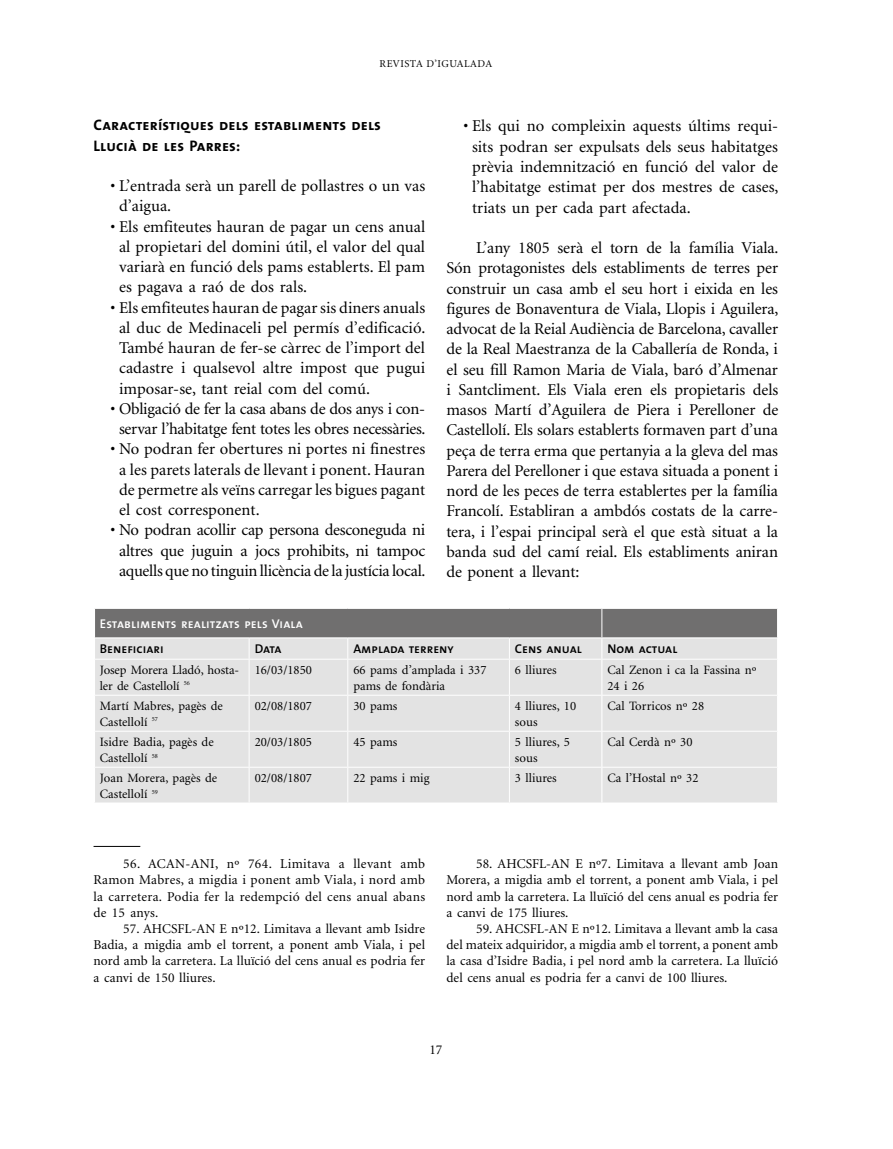
<style>
.page{position:relative;width:893px;height:1149px;background:#fff}
.page>*{position:absolute;margin:0;border:0;box-sizing:border-box;transform-origin:0 0}
.t1{font:16.5px/20.2px "Minion";letter-spacing:-.01em;color:#000;text-align:justify}
.t2{font:15.3px/20.2px "The Sans Bold Caps";letter-spacing:.01em;color:#000}
.t3{font:13.5px/16.2px "Minion";color:#000;text-align:justify}
.t4{font:12.75px/15.3px "Minion";color:#000}
.t5{font:12.75px "The Sans Semi Bold Caps";color:#000}
.t6{font:12.75px "The Sans Semi Bold Caps";letter-spacing:.01em;color:#fff}
.t7{font:10.5px "Minion";letter-spacing:.05em;color:#000}
</style>
<div class="page">
<div style="left:95px;top:660px;width:682px;height:142px;background:#e3e3e3"></div>
<hr style="left:601px;top:659px;width:1px;height:35px;background:#fff">
<hr style="left:601px;top:695px;width:1px;height:35px;background:#fff">
<hr style="left:601px;top:731px;width:1px;height:35px;background:#fff">
<hr style="left:601px;top:767px;width:1px;height:35px;background:#fff">
<svg style="left:95px;top:608px;width:683px;height:50px;background:#a3a2a2"></svg>
<hr style="left:249px;top:659px;width:1px;height:35px;background:#fff">
<hr style="left:347px;top:659px;width:1px;height:35px;background:#fff">
<hr style="left:509px;top:659px;width:1px;height:35px;background:#fff">
<hr style="left:95px;top:694px;width:154px;height:1px;background:#fff">
<hr style="left:249px;top:694px;width:99px;height:1px;background:#fff">
<hr style="left:249px;top:695px;width:1px;height:35px;background:#fff">
<hr style="left:348px;top:694px;width:161px;height:1px;background:#fff">
<hr style="left:347px;top:695px;width:1px;height:35px;background:#fff">
<hr style="left:509px;top:694px;width:93px;height:1px;background:#fff">
<hr style="left:509px;top:695px;width:1px;height:35px;background:#fff">
<hr style="left:602px;top:694px;width:175px;height:1px;background:#fff">
<hr style="left:95px;top:730px;width:154px;height:1px;background:#fff">
<hr style="left:249px;top:730px;width:99px;height:1px;background:#fff">
<hr style="left:249px;top:731px;width:1px;height:35px;background:#fff">
<hr style="left:348px;top:730px;width:161px;height:1px;background:#fff">
<hr style="left:347px;top:731px;width:1px;height:35px;background:#fff">
<hr style="left:509px;top:730px;width:93px;height:1px;background:#fff">
<hr style="left:509px;top:731px;width:1px;height:35px;background:#fff">
<hr style="left:602px;top:730px;width:175px;height:1px;background:#fff">
<hr style="left:95px;top:766px;width:154px;height:1px;background:#fff">
<hr style="left:249px;top:766px;width:99px;height:1px;background:#fff">
<hr style="left:249px;top:767px;width:1px;height:35px;background:#fff">
<hr style="left:348px;top:766px;width:161px;height:1px;background:#fff">
<hr style="left:347px;top:767px;width:1px;height:35px;background:#fff">
<hr style="left:509px;top:766px;width:93px;height:1px;background:#fff">
<hr style="left:509px;top:767px;width:1px;height:35px;background:#fff">
<hr style="left:602px;top:766px;width:175px;height:1px;background:#fff">
<hr style="left:94px;top:845px;width:46px;height:1px;background:#000">
<p class="t7" style="left:380px;top:59px;width:114px">REVISTA D’IGUALADA</p>
<p class="t2" style="left:94px;top:114px;width:289px">Característiques dels establiments dels<br>Llucià de les Parres:</p>
<p class="t1" style="left:119px;top:176px;width:308px;text-indent:-9px">• L’entrada serà un parell de pollastres o un vas d’aigua.</p>
<p class="t1" style="left:119px;top:217px;width:308px;text-indent:-8px">• Els emfiteutes hauran de pagar un cens anual al propietari del domini útil, el valor del qual variarà en funció dels pams establerts. El pam es pagava a raó de dos rals.</p>
<p class="t1" style="left:119px;top:298px;width:308px;text-indent:-8px">• Els emfiteutes hauran de pagar sis diners anuals al duc de Medinaceli pel permís d’edificació.<br>També hauran de fer-se càrrec de l’import del cadastre i qualsevol altre impost que pugui imposar-se, tant reial com del comú.</p>
<p class="t1" style="left:111px;top:399px;width:317px;text-align:center">• Obligació de fer la casa abans de dos anys i con&shy;servar l’habitatge fent totes les obres necessàries.</p>
<p class="t1" style="left:119px;top:439px;width:308px;text-indent:-8px">• No podran fer obertures ni portes ni finestres a les parets laterals de llevant i ponent. Hauran de permetre als veïns carregar les bigues pagant el cost corresponent.</p>
<p class="t1" style="left:111px;top:520px;width:316px;text-align:center">• No podran acollir cap persona desconeguda ni altres que juguin a jocs prohibits, ni tampoc aquells que no tinguin llicència de la justícia local.</p>
<p class="t1" style="left:472px;top:117px;width:308px;text-indent:-8px">• Els qui no compleixin aquests últims requi&shy;sits podran ser expulsats dels seus habitatges prèvia indemnització en funció del valor de l’habitatge estimat per dos mestres de cases, triats un per cada part afectada.</p>
<p class="t1" style="left:446px;top:238px;width:334px;text-indent:30px">L’any 1805 serà el torn de la família Viala.<br>Són protagonistes dels establiments de terres per construir un casa amb el seu hort i eixida en les figures de Bonaventura de Viala, Llopis i Aguilera, advocat de la Reial Audiència de Barcelona, cavaller de la Real Maestranza de la Caballería de Ronda, i el seu fill Ramon Maria de Viala, baró d’Almenar i Santcliment. Els Viala eren els propietaris dels masos Martí d’Aguilera de Piera i Perelloner de Castellolí. Els solars establerts formaven part d’una peça de terra erma que pertanyia a la gleva del mas Parera del Perelloner i que estava situada a ponent i nord de les peces de terra establertes per la família Francolí. Establiran a ambdós costats de la carre&shy;tera, i l’espai principal serà el que està situat a la banda sud del camí reial. Els establiments aniran de ponent a llevant:</p>
<p class="t6" style="left:100px;top:612px;width:205px">Establiments realitzats pels Viala</p>
<p class="t5" style="left:100px;top:637px;width:65px">Beneficiari</p>
<p class="t5" style="left:255px;top:637px;width:29px">Data</p>
<p class="t5" style="left:353px;top:637px;width:102px">Amplada terreny</p>
<p class="t5" style="left:515px;top:637px;width:69px">Cens anual</p>
<p class="t5" style="left:607px;top:637px;width:71px">Nom actual</p>
<p class="t4" style="left:100px;top:663px;width:141px">Josep Morera Lladó, hosta&shy;ler de Castellolí <sup>56</sup></p>
<p class="t4" style="left:255px;top:663px;width:59px">16/03/1850</p>
<p class="t4" style="left:353px;top:663px;width:135px">66 pams d’amplada i 337 pams de fondària</p>
<p class="t4" style="left:515px;top:663px;width:43px">6 lliures</p>
<p class="t4" style="left:607px;top:663px;width:151px">Cal Zenon i ca la Fassina nº<br>24 i 26</p>
<p class="t4" style="left:100px;top:698px;width:125px">Martí Mabres, pagès de<br>Castellolí <sup>57</sup></p>
<p class="t4" style="left:255px;top:698px;width:59px">02/08/1807</p>
<p class="t4" style="left:353px;top:698px;width:46px">30 pams</p>
<p class="t4" style="left:515px;top:698px;width:63px">4 lliures, 10 sous</p>
<p class="t4" style="left:607px;top:698px;width:98px">Cal Torricos nº 28</p>
<p class="t4" style="left:100px;top:734px;width:115px">Isidre Badia, pagès de<br>Castellolí <sup>58</sup></p>
<p class="t4" style="left:255px;top:734px;width:59px">20/03/1805</p>
<p class="t4" style="left:353px;top:734px;width:46px">45 pams</p>
<p class="t4" style="left:515px;top:734px;width:57px">5 lliures, 5 sous</p>
<p class="t4" style="left:607px;top:734px;width:87px">Cal Cerdà nº 30</p>
<p class="t4" style="left:100px;top:770px;width:119px">Joan Morera, pagès de<br>Castellolí <sup>59</sup></p>
<p class="t4" style="left:255px;top:770px;width:59px">02/08/1807</p>
<p class="t4" style="left:353px;top:770px;width:78px">22 pams i mig</p>
<p class="t4" style="left:515px;top:770px;width:43px">3 lliures</p>
<p class="t4" style="left:607px;top:770px;width:93px">Ca l’Hostal nº 32</p>
<p class="t3" style="left:94px;top:856px;width:333px;text-indent:30px">56. ACAN-ANI, nº 764. Limitava a llevant amb Ramon Mabres, a migdia i ponent amb Viala, i nord amb la carretera. Podia fer la redempció del cens anual abans de 15 anys.</p>
<p class="t3" style="left:94px;top:920px;width:333px;text-indent:30px">57. AHCSFL-AN E nº12. Limitava a llevant amb Isidre Badia, a migdia amb el torrent, a ponent amb Viala, i pel nord amb la carretera. La lluïció del cens anual es podria fer a canvi de 150 lliures.</p>
<p class="t3" style="left:446px;top:856px;width:333px;text-indent:30px">58. AHCSFL-AN E nº7. Limitava a llevant amb Joan Morera, a migdia amb el torrent, a ponent amb Viala, i pel nord amb la carretera. La lluïció del cens anual es podria fer a canvi de 175 lliures.</p>
<p class="t3" style="left:446px;top:920px;width:333px;text-indent:30px">59. AHCSFL-AN E nº12. Limitava a llevant amb la casa del mateix adquiridor, a migdia amb el torrent, a ponent amb la casa d’Isidre Badia, i pel nord amb la carretera. La lluïció del cens anual es podria fer a canvi de 100 lliures.</p>
<p class="t3" style="left:429px;top:1041px;width:14px">17</p>
</div>
